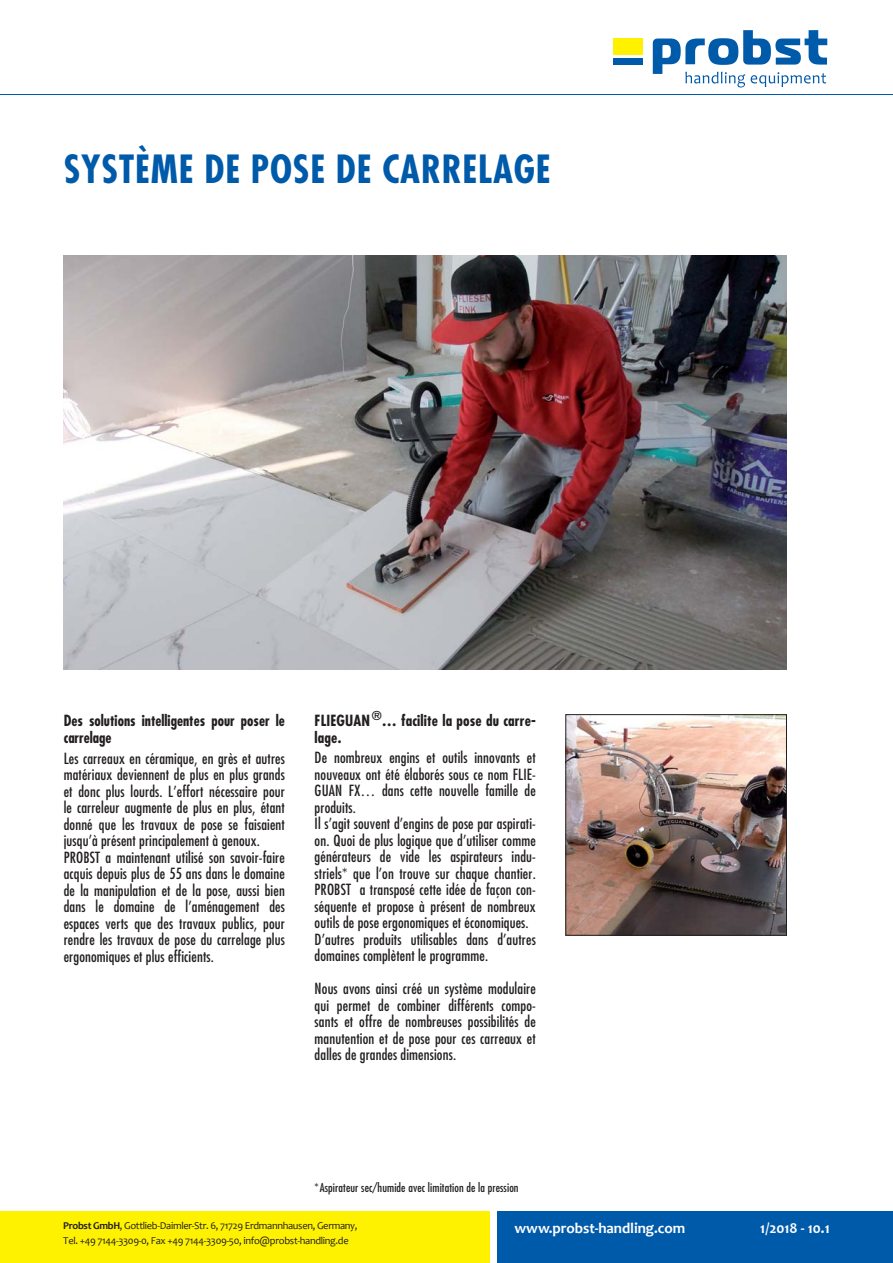
<style>
.page{position:relative;width:893px;height:1263px;background:#fff}
.page>*{position:absolute;margin:0;border:0;box-sizing:border-box;transform-origin:0 0}
.t1{font:700 condensed 37.8px "Futura";letter-spacing:.02em;color:#005aaa}
.t2{font:condensed 15px/16.5px "Futura";letter-spacing:.01em;color:#231f20}
.t3{font:700 condensed 15px/16.5px "Futura";color:#231f20}
.t4{font:700 15px "Candara";letter-spacing:-.005em;color:#fff}
.t5{font:condensed 12px "Futura";letter-spacing:.01em;color:#231f20}
.t6{font:10.5px/15.1px "Candara";letter-spacing:-.03em;color:#231f20}
.s1{font-weight:700}
</style>
<div class="page">
<div style="left:497px;top:1212px;width:396px;height:51px;background:#005aaa"></div>
<div style="left:0;top:1212px;width:489px;height:51px;background:#fff200"></div>
<hr style="left:0;top:94px;width:893px;height:1px;background:#005aaa">
<div style="left:614px;top:38px;width:29px;height:17px;background:#fff200"></div>
<div style="left:614px;top:58px;width:29px;height:7px;background:#005aaa"></div>
<svg style="left:653px;top:30px;width:175px;height:57px"></svg>
<img style="left:64px;top:255px;width:723px;height:415px">
<img style="left:567px;top:716px;width:218px;height:218px">
<div style="left:565px;top:714px;width:222px;height:222px;border:1px solid #231f20"></div>
<h1 class="t1" style="left:64px;top:153px;width:488px">SYSTÈME DE POSE DE CARRELAGE</h1>
<p class="t3" style="left:64px;top:714px;width:223px">Des solutions intelligentes pour poser le carrelage</p>
<p class="t2" style="left:64px;top:751px;width:223px">Les carreaux en céramique, en grès et autres matériaux deviennent de plus en plus grands et donc plus lourds. L’effort nécessaire pour le carreleur augmente de plus en plus, étant donné que les travaux de pose se faisaient jusqu’à présent principalement à genoux.<br>PROBST a maintenant utilisé son savoir-faire acquis depuis plus de 55 ans dans le domaine de la manipulation et de la pose, aussi bien dans le domaine de l’aménagement des espaces verts que des travaux publics, pour rendre les travaux de pose du carrelage plus ergonomiques et plus efficients.</p>
<p class="t3" style="left:315px;top:714px;width:223px">FLIEGUAN<sup>®</sup>… facilite la pose du carre&shy;lage.</p>
<p class="t2" style="left:315px;top:751px;width:223px">De nombreux engins et outils innovants et nouveaux ont été élaborés sous ce nom FLIE-GUAN FX… dans cette nouvelle famille de produits.<br>Il s’agit souvent d’engins de pose par aspirati&shy;on. Quoi de plus logique que d’utiliser comme générateurs de vide les aspirateurs indu&shy;striels* que l’on trouve sur chaque chantier.<br>PROBST a transposé cette idée de façon con&shy;séquente et propose à présent de nombreux outils de pose ergonomiques et économiques.<br>D’autres produits utilisables dans d’autres domaines complètent le programme.</p>
<p class="t2" style="left:315px;top:982px;width:223px;text-align:justify">Nous avons ainsi créé un système modulaire qui permet de combiner différents compo&shy;sants et offre de nombreuses possibilités de manutention et de pose pour ces carreaux et dalles de grandes dimensions.</p>
<p class="t5" style="left:315px;top:1182px;width:205px">*Aspirateur sec/humide avec limitation de la pression</p>
<p class="t6" style="left:63px;top:1218px;width:296px"><span class="s1">Probst GmbH</span>, Gottlieb-Daimler-Str. 6, 71729 Erdmannhausen, Germany,<br>Tel. +49 7144-3309-0, Fax +49 7144-3309-50, info@probst-handling.de</p>
<p class="t4" style="left:514px;top:1222px;width:172px">www.probst-handling.com</p>
<p class="t4" style="left:760px;top:1222px;width:71px">1/2018 - 10.1</p>
</div>
